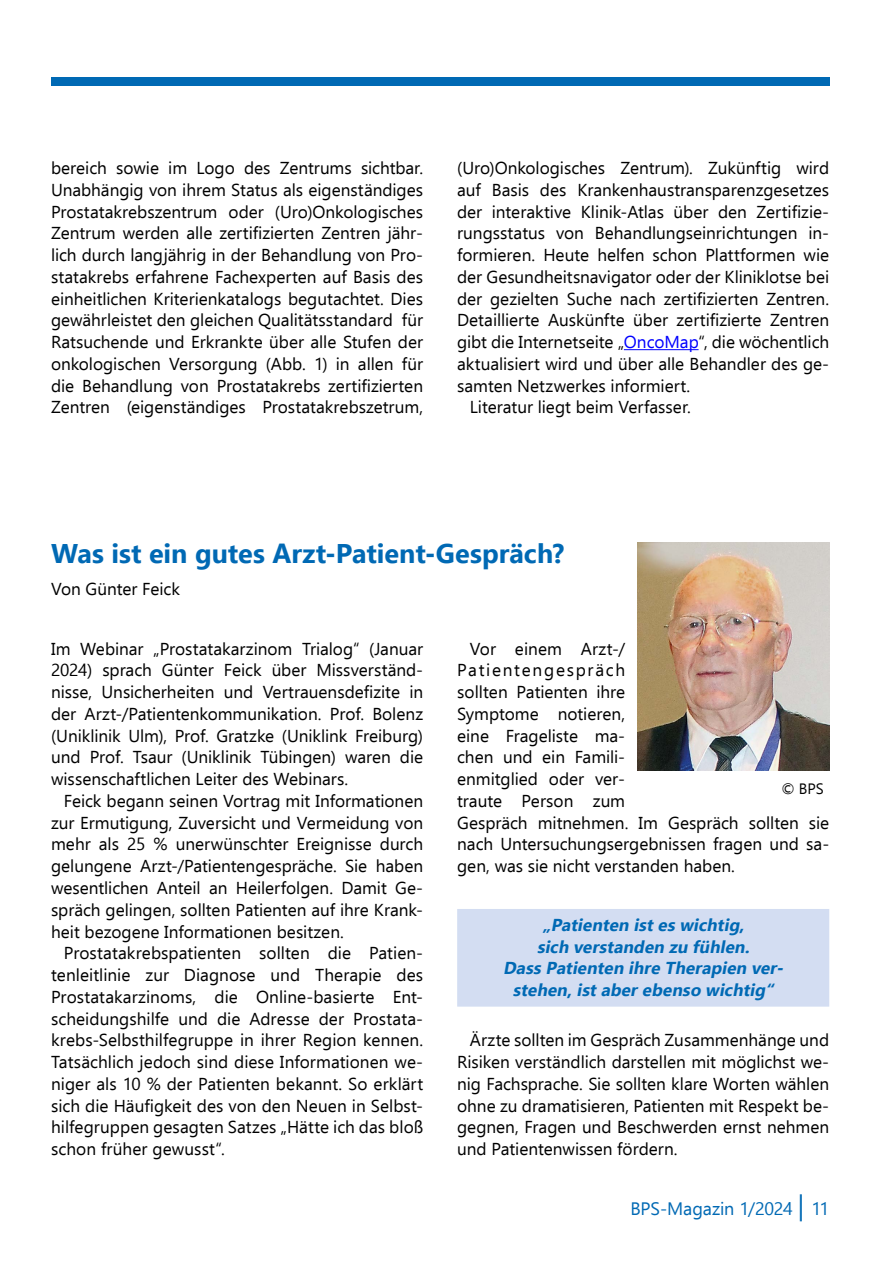
<style>
.page{position:relative;width:893px;height:1263px;background:#fff}
.page>*{position:absolute;margin:0;border:0;box-sizing:border-box;transform-origin:0 0}
.t1{font:700 27px "Ebrima";color:#0069b4}
.t2{font:18px "Ebrima";letter-spacing:-.01em;color:#0069b4}
.t3{font:17.25px/21.8px "Ebrima";color:#000;text-align:justify}
.t4{font:italic 700 17.25px/21.8px "Ebrima";color:#0069b4;text-align:center}
.t5{font:15px "Ebrima";color:#000}
.s1{color:#00f}
</style>
<div class="page">
<div style="left:51px;top:78px;width:778px;height:8px;background:#0069b4"></div>
<hr style="left:624px;top:349px;width:75px;height:1px;background:#00f">
<img style="left:638px;top:543px;width:191px;height:228px">
<div style="left:457px;top:909px;width:372px;height:98px;background:#d3ddf2;border:2px solid #d3ddf2"></div>
<p class="t3" style="left:51px;top:157px;width:374px">bereich sowie im Logo des Zentrums sichtbar.<br>Unabhängig von ihrem Status als eigenständiges Prostatakrebszentrum oder (Uro)Onkologisches Zentrum werden alle zertifizierten Zentren jähr&shy;lich durch langjährig in der Behandlung von Pro&shy;statakrebs erfahrene Fachexperten auf Basis des einheitlichen Kriterienkatalogs begutachtet. Dies gewährleistet den gleichen Qualitätsstandard für Ratsuchende und Erkrankte über alle Stufen der onkologischen Versorgung (Abb. 1) in allen für die Behandlung von Prostatakrebs zertifizierten Zentren (eigenständiges Prostatakrebszetrum,</p>
<p class="t3" style="left:457px;top:157px;width:374px">(Uro)Onkologisches Zentrum). Zukünftig wird</p>
<p class="t3" style="left:457px;top:178px;width:374px">auf Basis des Krankenhaustransparenzgesetzes</p>
<p class="t3" style="left:457px;top:200px;width:374px">der interaktive Klinik-Atlas über den Zertifizie-</p>
<p class="t3" style="left:457px;top:222px;width:374px">rungsstatus von Behandlungseinrichtungen in-</p>
<p class="t3" style="left:457px;top:244px;width:374px">formieren. Heute helfen schon Plattformen wie</p>
<p class="t3" style="left:457px;top:265px;width:374px">der Gesundheitsnavigator oder der Kliniklotse bei</p>
<p class="t3" style="left:457px;top:287px;width:374px">der gezielten Suche nach zertifizierten Zentren.</p>
<p class="t3" style="left:457px;top:309px;width:374px">Detaillierte Auskünfte über zertifizierte Zentren</p>
<p class="t3" style="left:457px;top:331px;width:374px">gibt die Internetseite „<span class="s1">OncoMap</span>“, die wöchentlich</p>
<p class="t3" style="left:457px;top:352px;width:374px">aktualisiert wird und über alle Behandler des ge-</p>
<p class="t3" style="left:457px;top:374px;width:235px">samten Netzwerkes informiert.</p>
<p class="t3" style="left:470px;top:396px;width:222px">Literatur liegt beim Verfasser.</p>
<h1 class="t1" style="left:51px;top:532px;width:515px">Was ist ein gutes Arzt-Patient-Gespräch?</h1>
<p class="t3" style="left:51px;top:578px;width:130px">Von Günter Feick</p>
<p class="t3" style="left:51px;top:637px;width:374px">Im Webinar „Prostatakarzinom Trialog“ (Januar 2024) sprach Günter Feick über Missverständ&shy;nisse, Unsicherheiten und Vertrauensdefizite in der Arzt-/Patientenkommunikation. Prof. Bolenz (Uniklinik Ulm), Prof. Gratzke (Uniklink Freiburg) und Prof. Tsaur (Uniklinik Tübingen) waren die wissenschaftlichen Leiter des Webinars.</p>
<p class="t3" style="left:51px;top:789px;width:374px;text-indent:13px">Feick begann seinen Vortrag mit Informationen zur Ermutigung, Zuversicht und Vermeidung von mehr als 25 % unerwünschter Ereignisse durch gelungene Arzt-/Patientengespräche. Sie haben wesentlichen Anteil an Heilerfolgen. Damit Ge&shy;spräch gelingen, sollten Patienten auf ihre Krank&shy;heit bezogene Informationen besitzen.</p>
<p class="t3" style="left:51px;top:942px;width:374px;text-indent:13px">Prostatakrebspatienten sollten die Patien&shy;tenleitlinie zur Diagnose und Therapie des Prostatakarzinoms, die Online-basierte Ent&shy;scheidungshilfe und die Adresse der Prostata&shy;krebs-Selbsthilfegruppe in ihrer Region kennen.<br>Tatsächlich jedoch sind diese Informationen we&shy;niger als 10 % der Patienten bekannt. So erklärt sich die Häufigkeit des von den Neuen in Selbst&shy;hilfegruppen gesagten Satzes „Hätte ich das bloß schon früher gewusst“.</p>
<p class="t3" style="left:457px;top:637px;width:374px;text-align:left;text-indent:13px">Vor einem Arzt-/<br>Patientengespräch<br>sollten Patienten ihre<br>Symptome notieren,<br>eine Frageliste ma-<br>chen und ein Famili-<br>enmitglied oder ver-<br>traute Person zum<br>Gespräch mitnehmen. Im Gespräch sollten sie nach Untersuchungsergebnissen fragen und sa&shy;gen, was sie nicht verstanden haben.</p>
<p class="t5" style="left:781px;top:778px;width:44px">© BPS</p>
<p class="t4" style="left:503px;top:913px;width:286px">„Patienten isteswichtig,<br>sich verstanden zu fühlen.<br>DassPatienten ihre Therapien ver&shy;stehen,istaberebenso wichtig“</p>
<p class="t3" style="left:457px;top:1029px;width:374px;text-indent:13px">Ärzte sollten im Gespräch Zusammenhänge und Risiken verständlich darstellen mit möglichst we&shy;nig Fachsprache. Sie sollten klare Worten wählen ohne zu dramatisieren, Patienten mit Respekt be&shy;gegnen, Fragen und Beschwerden ernst nehmen und Patientenwissen fördern.</p>
<p class="t2" style="left:630px;top:1195px;width:200px">BPS-Magazin 1/2024 11</p>
</div>
